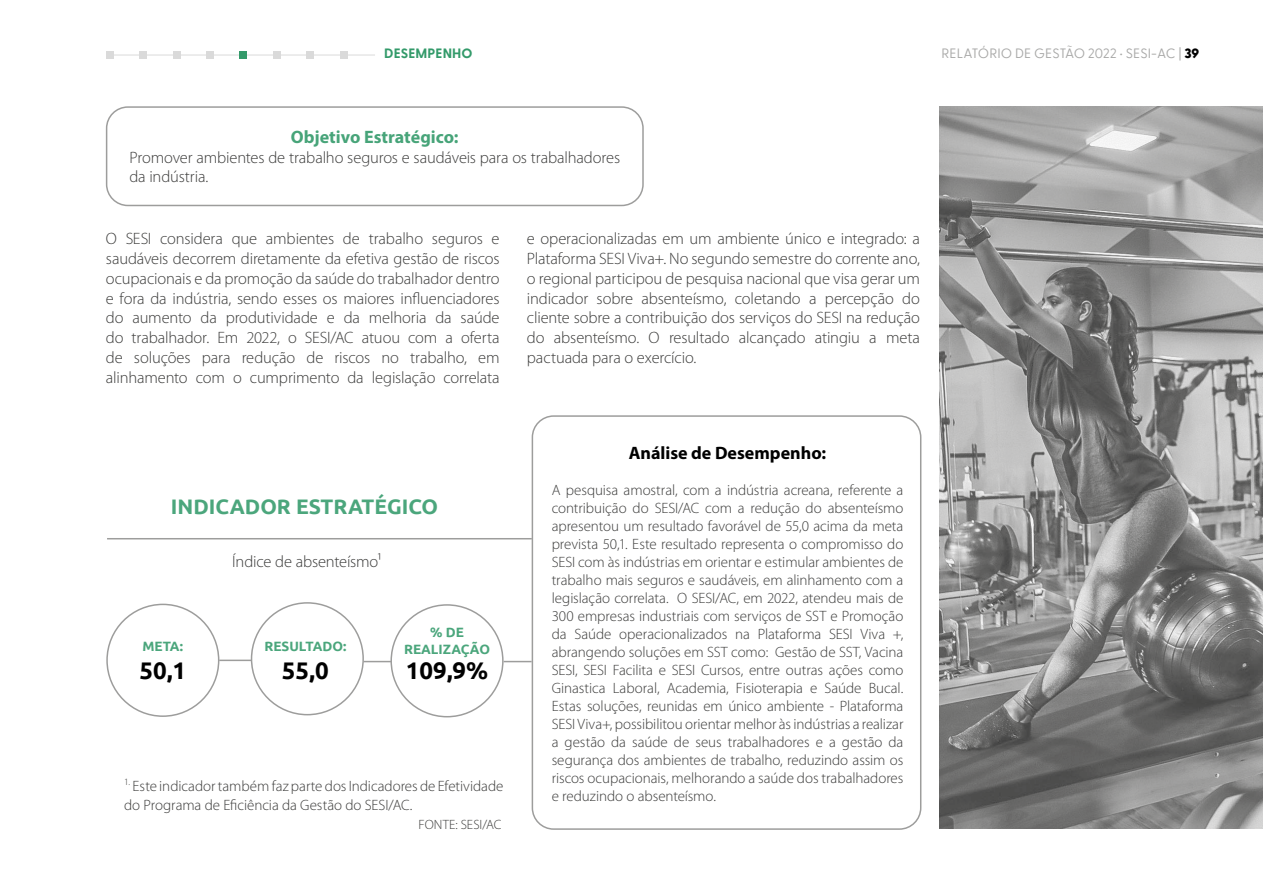
<style>
.page{position:relative;width:1263px;height:893px;background:#fff}
.page>*{position:absolute;margin:0;border:0;box-sizing:border-box;transform-origin:0 0}
.t1{font:700 24px "Ubuntu";color:#000}
.t2{font:700 21px "Ubuntu";color:#4ba67c}
.t3{font:700 18px "Myriad Pro";color:#47a479}
.t4{font:700 18px "Myriad Pro";color:#000}
.t5{font:300 16.5px/19.8px "Myriad Pro";letter-spacing:-.01em;color:#3c3c3b;text-align:justify}
.t6{font:300 15px/18px "Myriad Pro";color:#3c3c3b;text-align:justify}
.t7{font:13.5px "Greycliff CF";letter-spacing:.01em;color:#a8a8a7}
.t8{font:700 13.5px/16.2px "Ubuntu";color:#4ba67c;text-align:center}
.t9{font:300 13.5px "Myriad Pro";color:#3c3c3b}
.t10{font:700 13.5px "Greycliff CF";letter-spacing:.01em;color:#339a6a}
.s1{font-weight:800;color:#000}
</style>
<div class="page">
<div style="left:532px;top:415px;width:389px;height:415px;border:2px solid #9d9d9c;border-radius:21px"></div>
<div style="left:106px;top:106px;width:538px;height:100px;border:2px solid #9d9d9c;border-radius:21px"></div>
<hr style="left:107px;top:538px;width:425px;height:1px;background:#9d9d9c">
<div style="left:106px;top:604px;width:113px;height:113px;border:2px solid #9d9d9c;border-radius:50%"></div>
<div style="left:251px;top:602px;width:113px;height:113px;border:2px solid #9d9d9c;border-radius:50%"></div>
<div style="left:390px;top:604px;width:114px;height:113px;border:2px solid #9d9d9c;border-radius:50%"></div>
<svg style="left:363px;top:661px;width:28px;height:1px"></svg>
<svg style="left:504px;top:661px;width:28px;height:1px"></svg>
<hr style="left:219px;top:660px;width:32px;height:1px;background:#9d9d9c">
<img style="left:939px;top:107px;width:324px;height:722px">
<hr style="left:110px;top:55px;width:265px;height:1px;background:#dadada">
<div style="left:106px;top:51px;width:8px;height:8px;background:#dadada"></div>
<div style="left:139px;top:51px;width:8px;height:8px;background:#dadada"></div>
<div style="left:173px;top:51px;width:8px;height:8px;background:#dadada"></div>
<div style="left:206px;top:51px;width:8px;height:8px;background:#dadada"></div>
<div style="left:239px;top:51px;width:8px;height:8px;background:#339a6a"></div>
<div style="left:273px;top:51px;width:8px;height:8px;background:#dadada"></div>
<div style="left:306px;top:51px;width:8px;height:8px;background:#dadada"></div>
<div style="left:340px;top:51px;width:8px;height:8px;background:#dadada"></div>
<p class="t10" style="left:384px;top:46px;width:90px">DESEMPENHO</p>
<p class="t7" style="left:942px;top:46px;width:259px">RELATÓRIO DE GESTÃO 2022 • SESI-AC | <span class="s1">39</span></p>
<p class="t3" style="left:291px;top:125px;width:169px">Objetivo Estratégico:</p>
<p class="t5" style="left:129px;top:147px;width:492px">Promover ambientes de trabalho seguros e saudáveis para os trabalhadores da indústria.</p>
<p class="t5" style="left:106px;top:229px;width:395px">O SESI considera que ambientes de trabalho seguros e saudáveis decorrem diretamente da efetiva gestão de riscos ocupacionais e da promoção da saúde do trabalhador dentro e fora da indústria, sendo esses os maiores influenciadores do aumento da produtividade e da melhoria da saúde do trabalhador. Em 2022, o SESI/AC atuou com a oferta de soluções para redução de riscos no trabalho, em alinhamento com o cumprimento da legislação correlata</p>
<h2 class="t2" style="left:171px;top:493px;width:269px">INDICADOR ESTRATÉGICO</h2>
<p class="t5" style="left:232px;top:552px;width:150px">Índice de absenteísmo¹</p>
<p class="t8" style="left:142px;top:637px;width:42px">META:</p>
<p class="t8" style="left:264px;top:637px;width:83px">RESULTADO:</p>
<p class="t8" style="left:404px;top:624px;width:87px">% DE<br>REALIZAÇÃO</p>
<h1 class="t1" style="left:139px;top:656px;width:48px">50,1</h1>
<h1 class="t1" style="left:282px;top:656px;width:48px">55,0</h1>
<h1 class="t1" style="left:406px;top:656px;width:84px">109,9%</h1>
<p class="t6" style="left:124px;top:776px;width:381px;line-height:19.8px"><sup>1.</sup> Este indicador também faz parte dos Indicadores de Efetividade do Programa de Eficiência da Gestão do SESI/AC.</p>
<p class="t9" style="left:419px;top:817px;width:84px">FONTE: SESI/AC</p>
<p class="t5" style="left:527px;top:229px;width:395px">e operacionalizadas em um ambiente único e integrado: a Plataforma SESI Viva+. No segundo semestre do corrente ano, o regional participou de pesquisa nacional que visa gerar um indicador sobre absenteísmo, coletando a percepção do cliente sobre a contribuição dos serviços do SESI na redução do absenteísmo. O resultado alcançado atingiu a meta pactuada para o exercício.</p>
<p class="t4" style="left:629px;top:441px;width:199px">Análise de Desempenho:</p>
<p class="t6" style="left:552px;top:481px;width:353px">A pesquisa amostral, com a indústria acreana, referente a contribuição do SESI/AC com a redução do absenteísmo apresentou um resultado favorável de 55,0 acima da meta prevista 50,1. Este resultado representa o compromisso do SESI com às indústrias em orientar e estimular ambientes de trabalho mais seguros e saudáveis, em alinhamento com a legislação correlata. O SESI/AC, em 2022, atendeu mais de 300 empresas industriais com serviços de SST e Promoção da Saúde operacionalizados na Plataforma SESI Viva +, abrangendo soluções em SST como: Gestão de SST, Vacina SESI, SESI Facilita e SESI Cursos, entre outras ações como Ginastica Laboral, Academia, Fisioterapia e Saúde Bucal.<br>Estas soluções, reunidas em único ambiente - Plataforma SESI Viva+, possibilitou orientar melhor às indústrias a realizar a gestão da saúde de seus trabalhadores e a gestão da segurança dos ambientes de trabalho, reduzindo assim os riscos ocupacionais, melhorando a saúde dos trabalhadores e reduzindo o absenteísmo.</p>
</div>
